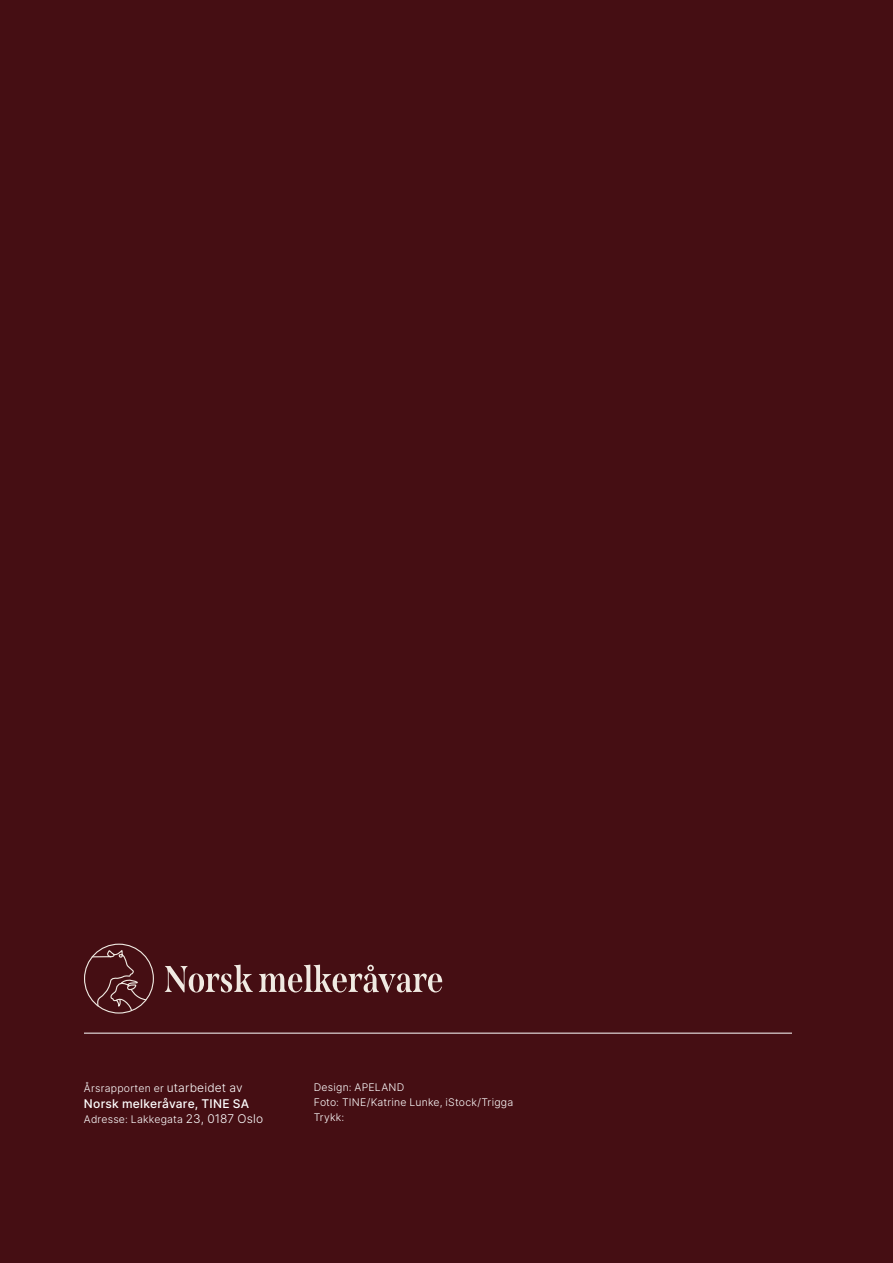
<style>
.page{position:relative;width:893px;height:1263px;background:#450e13}
.page>*{position:absolute;margin:0;border:0;box-sizing:border-box;transform-origin:0 0}
.FIGUR_tekst{font:500 12px "Inter";letter-spacing:.02em;color:#fff}
.FIGUR_tekst-2{font:300 10.5px "Inter";letter-spacing:.02em;color:#fff}
.JOBBTITTEL_rød{font:300 10.5px "Inter";letter-spacing:.02em;color:#fff}
.s1{font-size:12px}
</style>
<div class="page">
<hr style="left:84px;top:1033px;width:708px;height:1px;background:#fff">
<svg style="left:165px;top:964px;width:88px;height:28px"></svg>
<svg style="left:259px;top:964px;width:183px;height:28px"></svg>
<div style="left:84px;top:944px;width:70px;height:69px;border:1px solid #f0eae2;border-radius:50%"></div>
<svg style="left:91px;top:949px;width:56px;height:63px"></svg>
<p class="FIGUR_tekst-2" style="left:84px;top:1081px;width:160px">Årsrapporten er <span class="s1">utarbeidet av</span></p>
<p class="FIGUR_tekst" style="left:84px;top:1095px;width:167px">Norsk melkeråvare, TINE SA</p>
<p class="FIGUR_tekst-2" style="left:84px;top:1112px;width:181px">Adresse: Lakkegata <span class="s1">23, 0187 Oslo</span></p>
<p class="JOBBTITTEL_rød" style="left:314px;top:1080px;width:92px">Design: APELAND</p>
<p class="JOBBTITTEL_rød" style="left:314px;top:1095px;width:201px">Foto: TINE/Katrine Lunke, iStock/Trigga</p>
<p class="FIGUR_tekst-2" style="left:314px;top:1110px;width:32px">Trykk:</p>
</div>
